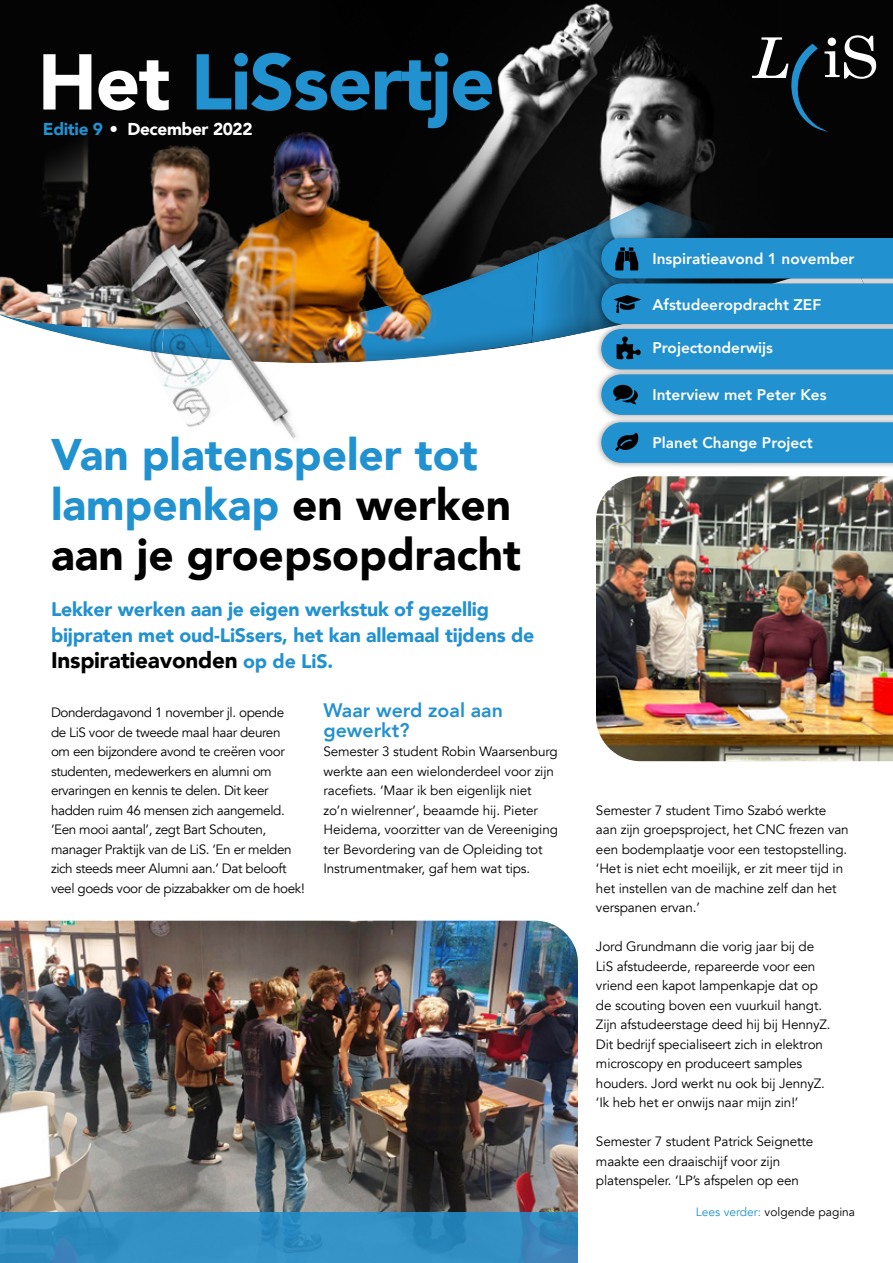
<style>
.page{position:relative;width:893px;height:1263px;background:#fff}
.page>*{position:absolute;margin:0;border:0;box-sizing:border-box;transform-origin:0 0}
.t1{font:900 78.15px "Avenir";letter-spacing:-.02em;color:#2291d0}
.t2{font:900 44.1px/49.9px "Avenir";color:#2291d0}
.t3{font:900 22.5px "Avenir";letter-spacing:-.01em;color:#000}
.t4{font:900 19.5px/26px "Avenir";letter-spacing:-.01em;color:#2291d0}
.t5{font:800 19.5px/19.5px "Avenir";color:#2291d0}
.t6{font:900 17.25px "Avenir";letter-spacing:-.02em;color:#fff}
.t7{font:800 15.45px "Avenir";color:#fff}
.t8{font:13.5px/19.5px "Avenir";letter-spacing:-.01em;color:#000}
.t9{font:13.5px/19.5px "Avenir";letter-spacing:-.03em;color:#000}
.t10{font:12px "Avenir";color:#000}
.s1{color:#fff}
.s2{color:#2291d0}
.s3{color:#000}
.s4{font-size:19.5px;color:#2291d0}
</style>
<div class="page">
<div style="left:0;top:0;width:893px;height:74px;background:#040404"></div>
<img style="left:320px;top:0;width:458px;height:74px">
<div style="left:410px;top:34px;width:52px;height:40px;background:#030303"></div>
<svg style="left:0;top:74px;width:893px;height:158px;background:#1a1a19"></svg>
<img style="left:163px;top:119px;width:368px;height:72px">
<div style="left:0;top:191px;width:817px;height:172px;background:#000;opacity:.26"></div>
<img style="left:115px;top:224px;width:210px;height:214px">
<div style="left:595px;top:232px;width:298px;height:52px;background:#000;opacity:.4"></div>
<div style="left:595px;top:417px;width:298px;height:52px;background:#000;opacity:.4"></div>
<div style="left:595px;top:369px;width:298px;height:52px;background:#000;opacity:.4"></div>
<svg style="left:752px;top:35px;width:124px;height:97px;background:#1e2326"></svg>
<img style="left:0;top:921px;width:578px;height:292px">
<img style="left:596px;top:476px;width:297px;height:285px">
<svg style="left:0;top:1213px;width:578px;height:50px;background:#318dc2"></svg>
<svg style="left:601px;top:238px;width:292px;height:177px;background:#2d8fc7"></svg>
<svg style="left:601px;top:422px;width:292px;height:41px;background:#2690cb"></svg>
<h1 class="t1" style="left:38px;top:15px;width:459px"><span class="s1">Het</span> LiSsertje</h1>
<p class="t6" style="left:43px;top:115px;width:211px"><span class="s2">Editie 9</span> • December 2022</p>
<h2 class="t2" style="left:51px;top:428px;width:472px">Van platenspeler tot lampenkap <span class="s3">en werken aan je groepsopdracht</span></h2>
<h3 class="t4" style="left:51px;top:596px;width:485px">Lekker werken aan je eigen werkstuk of gezellig bijpraten met oud-LiSsers, het kan allemaal tijdens de</h3>
<h3 class="t3" style="left:51px;top:641px;width:284px">Inspiratieavonden <span class="s4">op de LiS.</span></h3>
<p class="t9" style="left:51px;top:703px;width:255px">Donderdagavond 1 november jl. opende<br>de LiS voor de tweede maal haar deuren<br>om een bijzondere avond te creëren voor studenten, medewerkers en alumni om ervaringen en kennis te delen. Dit keer hadden ruim 46 mensen zich aangemeld. ‘Een mooi aantal’, zegt Bart Schouten, manager Praktijk van de LiS. ‘En er melden zich steeds meer Alumni aan.’ Dat belooft veel goeds voor de pizzabakker om de hoek!</p>
<h3 class="t5" style="left:323px;top:701px;width:181px">Waar werd zoal aan gewerkt?</h3>
<p class="t8" style="left:323px;top:742px;width:236px">Semester 3 student Robin Waarsenburg werkte aan een wielonderdeel voor zijn racefiets. ‘Maar ik ben eigenlijk niet zo’n wielrenner’, beaamde hij. Pieter Heidema, voorzitter van de Vereeniging ter Bevordering van de Opleiding tot Instrumentmaker, gaf hem wat tips.</p>
<p class="t7" style="left:652px;top:246px;width:203px">Inspiratieavond 1 november</p>
<p class="t7" style="left:652px;top:292px;width:170px">Afstudeeropdracht ZEF</p>
<p class="t7" style="left:652px;top:336px;width:122px">Projectonderwijs</p>
<p class="t7" style="left:652px;top:382px;width:176px">Interview met Peter Kes</p>
<p class="t7" style="left:652px;top:431px;width:162px">Planet Change Project</p>
<p class="t8" style="left:596px;top:800px;width:254px">Semester 7 student Timo Szabó werkte aan zijn groepsproject, het CNC frezen van een bodemplaatje voor een testopstelling. ‘Het is niet echt moeilijk, er zit meer tijd in het instellen van de machine zelf dan het verspanen ervan.’</p>
<p class="t8" style="left:596px;top:937px;width:236px">Jord Grundmann die vorig jaar bij de LiS afstudeerde, repareerde voor een vriend een kapot lampenkapje dat op de scouting boven een vuurkuil hangt.<br>Zijn afstudeerstage deed hij bij HennyZ.<br>Dit bedrijf specialiseert zich in elektron microscopy en produceert samples houders. Jord werkt nu ook bij JennyZ. ‘Ik heb het er onwijs naar mijn zin!’</p>
<p class="t8" style="left:596px;top:1132px;width:219px">Semester 7 student Patrick Seignette maakte een draaischijf voor zijn platenspeler. ‘LP’s afspelen op een</p>
<p class="t10" style="left:696px;top:1205px;width:161px"><span class="s2">Lees verder:</span> volgende pagina</p>
</div>
